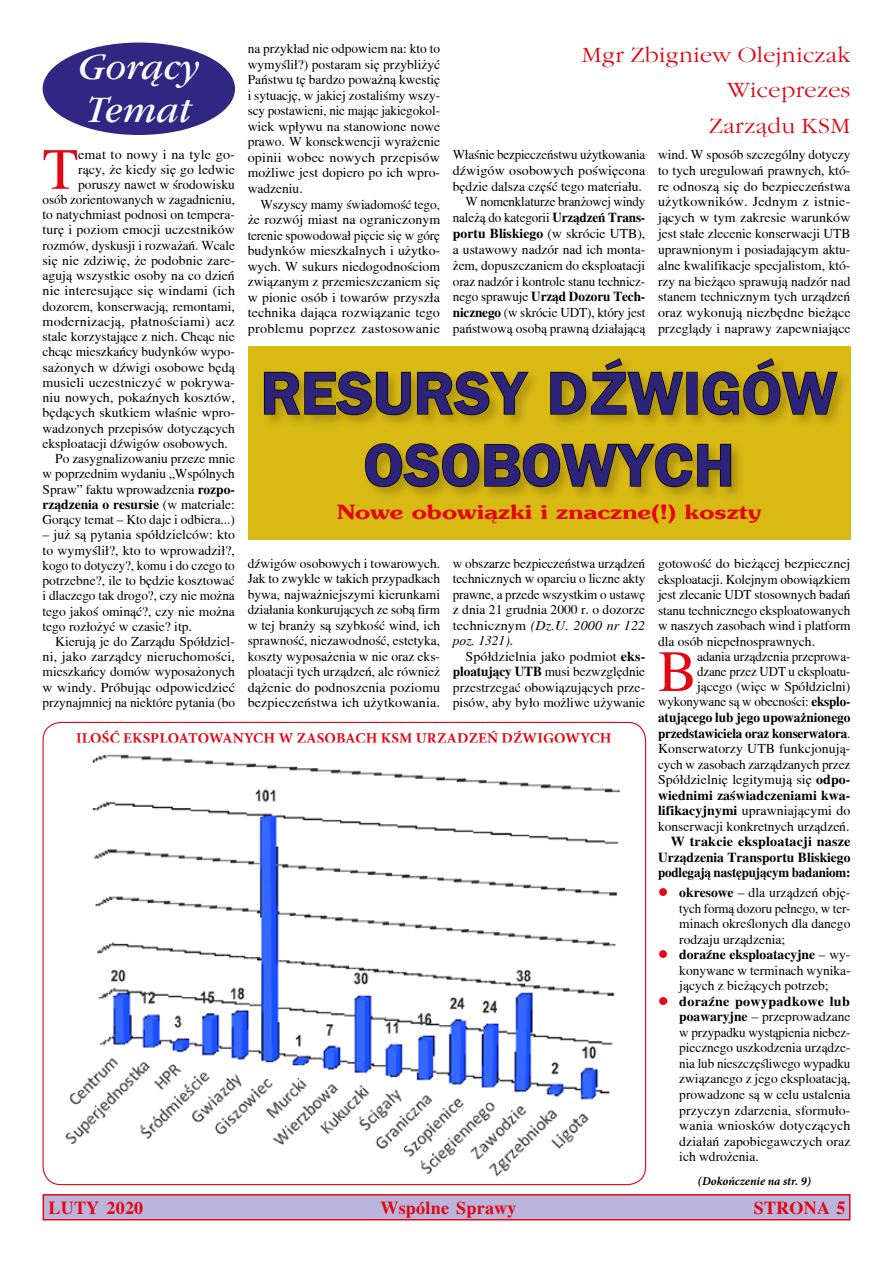
<style>
.page{position:relative;width:893px;height:1263px;background:#fff}
.page>*{position:absolute;margin:0;border:0;box-sizing:border-box;transform-origin:0 0}
.t1{font:700 60px/72px "Frankfurt Gothic";color:#2d2378;text-align:center}
.t2{font:58.35px "Toronto";color:#e30613}
.t3{font:italic 36px/43.2px "Garamond Itc TEE";color:#fff}
.t4{font:300 21px/35.4px "Garamond Itc TEE";color:#e30613;text-align:right;scale:1.1 1}
.t5{font:700 19.5px "Southern";color:#e30613;scale:1.25 1}
.t6{font:700 18px "Toronto";letter-spacing:.015em;color:#e30613}
.t7{font:700 15px "Minion Pro";letter-spacing:.01em;color:#e30613}
.t8{font:13.5px/15.6px "Toronto";color:#000;text-align:justify}
.t9{font:13.5px/15.8px "Toronto";color:#000;text-align:right;scale:.96 1}
.t10{font:13.5px "Toronto";color:#000;scale:1.04 1}
.t11{font:700 13.5px/15.6px "Toronto";color:#000;text-align:justify;scale:1.04 1}
.t12{font:700 13.5px "Toronto";color:#000}
.t13{font:13.5px "Toronto";letter-spacing:.02em;color:#000;scale:1.04 1}
.t14{font:italic 700 12px "Minion Pro";letter-spacing:-.005em;color:#000}
.s1{font-weight:700}
.s2{font-weight:400}
.s3{font-style:italic}
.s4{color:#e30613}
</style>
<div class="page">
<div style="left:43px;top:1194px;width:807px;height:26px;background:#bcb5db;border:2px solid #e30613"></div>
<div style="left:43px;top:43px;width:192px;height:92px;background:#312783;border-radius:50%"></div>
<div style="left:248px;top:347px;width:602px;height:193px;background:#d9b914"></div>
<div style="left:262px;top:357px;width:589px;height:144px;background:#000;opacity:.2"></div>
<svg style="left:263px;top:370px;width:267px;height:46px"></svg>
<svg style="left:549px;top:357px;width:135px;height:58px"></svg>
<div style="left:686px;top:372px;width:12px;height:43px;border:2px solid #000"></div>
<svg style="left:702px;top:357px;width:137px;height:59px"></svg>
<svg style="left:364px;top:442px;width:368px;height:46px"></svg>
<img style="left:43px;top:754px;width:602px;height:430px">
<p class="t8" style="left:248px;top:41px;width:194px">na przykład nie odpowiem na: kto to wymyślił?) postaram się przybliżyć Państwu tę bardzo poważną kwestię i sytuację, w jakiej zostaliśmy wszy&shy;scy postawieni, nie mając jakiegokol&shy;wiek wpływu na stanowione nowe prawo. W konsekwencji wyrażenie opinii wobec nowych przepisów możliwe jest dopiero po ich wpro&shy;wadzeniu.</p>
<p class="t8" style="left:248px;top:196px;width:194px;text-indent:13px">Wszyscy mamy świadomość tego, że rozwój miast na ograniczonym terenie spowodował pięcie się w górę budynków mieszkalnych i użytko&shy;wych. W sukurs niedogodnościom związanym z przemieszczaniem się w pionie osób i towarów przyszła technika dająca rozwiązanie tego problemu poprzez zastosowanie</p>
<h3 class="t3" style="left:78px;top:46px;width:123px">Gorący<br>Temat</h3>
<h3 class="t4" style="left:581px;top:38px;width:246px">Mgr Zbigniew Olejniczak<br>Wiceprezes<br>Zarządu KSM</h3>
<h2 class="t2" style="left:43px;top:136px;width:37px">T</h2>
<p class="t10" style="left:78px;top:147px;width:152px">emat to nowy i na tyle go-</p>
<p class="t9" style="left:453px;top:147px;width:202px">Właśnie bezpieczeństwu użytkowania dźwigów osobowych poświęcona będzie dalsza część tego materiału.<br>W nomenklaturze branżowej windy należą do kategorii <span class="s1">Urządzeń Trans&shy;portu Bliskiego</span> (w skrócie UTB), a ustawowy nadzór nad ich monta&shy;żem, dopuszczaniem do eksploatacji oraz nadzór i kontrole stanu technicz&shy;nego sprawuje <span class="s1">Urząd Dozoru Tech&shy;nicznego</span> (w skrócie UDT), który jest państwową osobą prawną działającą</p>
<p class="t8" style="left:658px;top:147px;width:194px">wind. W sposób szczególny dotyczy to tych uregulowań prawnych, któ&shy;re odnoszą się do bezpieczeństwa użytkowników. Jednym z istnie&shy;jących w tym zakresie warunków jest stałe zlecenie konserwacji UTB uprawnionym i posiadającym aktu&shy;alne kwalifikacje specjalistom, któ&shy;rzy na bieżąco sprawują nadzór nad stanem technicznym tych urządzeń oraz wykonują niezbędne bieżące przeglądy i naprawy zapewniające</p>
<p class="t8" style="left:78px;top:162px;width:158px">rący, że kiedy się go ledwie</p>
<p class="t8" style="left:78px;top:176px;width:158px">poruszy nawet w środowisku</p>
<p class="t8" style="left:43px;top:192px;width:194px">osób zorientowanych w zagadnieniu,</p>
<p class="t8" style="left:43px;top:207px;width:194px">to natychmiast podnosi on tempera-</p>
<p class="t8" style="left:43px;top:222px;width:194px">turę i poziom emocji uczestników</p>
<p class="t8" style="left:43px;top:237px;width:194px">rozmów, dyskusji i rozważań. Wcale</p>
<p class="t8" style="left:43px;top:253px;width:194px">się nie zdziwię, że podobnie zare-</p>
<p class="t8" style="left:43px;top:268px;width:194px">agują wszystkie osoby na co dzień</p>
<p class="t10" style="left:43px;top:283px;width:187px">nie interesujące się windami (ich</p>
<p class="t8" style="left:43px;top:298px;width:194px">dozorem, konserwacją, remontami,</p>
<p class="t13" style="left:43px;top:314px;width:186px">modernizacją, płatnościami) acz</p>
<p class="t8" style="left:43px;top:329px;width:194px">stale korzystające z nich. Chcąc nie</p>
<p class="t8" style="left:43px;top:344px;width:194px">chcąc mieszkańcy budynków wypo-</p>
<p class="t8" style="left:43px;top:359px;width:194px">sażonych w dźwigi osobowe będą</p>
<p class="t10" style="left:43px;top:375px;width:187px">musieli uczestniczyć w pokrywa-</p>
<p class="t10" style="left:43px;top:390px;width:187px">niu nowych, pokaźnych kosztów,</p>
<p class="t8" style="left:43px;top:405px;width:194px">będących skutkiem właśnie wpro-</p>
<p class="t8" style="left:43px;top:420px;width:194px">wadzonych przepisów dotyczących</p>
<p class="t8" style="left:43px;top:435px;width:187px">eksploatacji dźwigów osobowych.</p>
<p class="t8" style="left:55px;top:451px;width:181px">Po zasygnalizowaniu przeze mnie</p>
<p class="t8" style="left:43px;top:466px;width:194px">w poprzednim wydaniu „Wspólnych</p>
<p class="t8" style="left:43px;top:481px;width:194px">Spraw” faktu wprowadzenia <span class="s1">rozpo-</span></p>
<p class="t12" style="left:43px;top:496px;width:194px">rządzenia o resursie <span class="s2">(w materiale:</span></p>
<p class="t8" style="left:43px;top:512px;width:194px">Gorący temat – Kto daje i odbiera...)</p>
<p class="t8" style="left:43px;top:527px;width:194px">– już są pytania spółdzielców: kto to wymyślił?, kto to wprowadził?, kogo to dotyczy?, komu i do czego to potrzebne?, ile to będzie kosztować i dlaczego tak drogo?, czy nie można tego jakoś ominąć?, czy nie można tego rozłożyć w czasie? itp.</p>
<p class="t8" style="left:43px;top:634px;width:194px;text-indent:13px">Kierują je do Zarządu Spółdziel&shy;ni, jako zarządcy nieruchomości, mieszkańcy domów wyposażonych w windy. Próbując odpowiedzieć przynajmniej na niektóre pytania (bo</p>
<h1 class="t1" style="left:261px;top:357px;width:578px">RESURSY DŹWIGÓW<br>OSOBOWYCH</h1>
<h3 class="t5" style="left:337px;top:500px;width:341px">Nowe obowiązki i znaczne(!) koszty</h3>
<p class="t8" style="left:658px;top:556px;width:194px">gotowość do bieżącej bezpiecznej eksploatacji. Kolejnym obowiązkiem jest zlecanie UDT stosownych badań stanu technicznego eksploatowanych w naszych zasobach wind i platform dla osób niepełnosprawnych.</p>
<h2 class="t2" style="left:658px;top:638px;width:40px">B</h2>
<p class="t8" style="left:248px;top:556px;width:194px">dźwigów osobowych i towarowych.<br>Jak to zwykle w takich przypadkach bywa, najważniejszymi kierunkami działania konkurujących ze sobą firm w tej branży są szybkość wind, ich sprawność, niezawodność, estetyka, koszty wyposażenia w nie oraz eks&shy;ploatacji tych urządzeń, ale również dążenie do podnoszenia poziomu bezpieczeństwa ich użytkowania.</p>
<p class="t8" style="left:453px;top:556px;width:194px">w obszarze bezpieczeństwa urządzeń technicznych w oparciu o liczne akty prawne, a przede wszystkim o ustawę z dnia 21 grudnia 2000 r. o dozorze technicznym <span class="s3">(Dz.U. 2000 nr 122 poz. 1321)</span>.</p>
<p class="t8" style="left:453px;top:648px;width:194px;text-indent:13px">Spółdzielnia jako podmiot <span class="s1">eks&shy;ploatujący UTB</span> musi bezwzględnie przestrzegać obowiązujących prze&shy;pisów, aby było możliwe używanie</p>
<p class="t8" style="left:658px;top:649px;width:194px;text-align:right">adania urządzenia przeprowa-<br>dzane przez UDT u eksploatu-<br>jącego (więc w Spółdzielni) wykonywane są w obecności: <span class="s1">eksplo&shy;atującego lub jego upoważnionego przedstawiciela oraz konserwatora</span>.<br>Konserwatorzy UTB funkcjonują&shy;cych w zasobach zarządzanych przez Spółdzielnię legitymują się <span class="s1">odpo&shy;wiednimi zaświadczeniami kwa&shy;lifikacyjnymi</span> uprawniającymi do konserwacji konkretnych urządzeń.</p>
<p class="t11" style="left:658px;top:834px;width:187px;text-indent:13px">W trakcie eksploatacji nasze Urządzenia Transportu Bliskiego podlegają następującym badaniom:</p>
<p class="t8" style="left:679px;top:885px;width:173px;text-indent:-21px"><span class="s4">●</span> <span class="s1">okresowe</span> – dla urządzeń obję&shy;tych formą dozoru pełnego, w ter&shy;minach określonych dla danego rodzaju urządzenia;</p>
<p class="t8" style="left:679px;top:947px;width:173px;text-indent:-21px"><span class="s4">●</span> <span class="s1">doraźne eksploatacyjne</span> – wy&shy;konywane w terminach wynika&shy;jących z bieżących potrzeb;</p>
<p class="t8" style="left:679px;top:993px;width:173px;text-indent:-21px"><span class="s4">●</span> <span class="s1">doraźne powypadkowe lub poawaryjne</span> – przeprowadzane w przypadku wystąpienia niebez&shy;piecznego uszkodzenia urządze&shy;nia lub nieszczęśliwego wypadku związanego z jego eksploatacją, prowadzone są w celu ustalenia przyczyn zdarzenia, sformuło&shy;wania wniosków dotyczących działań zapobiegawczych oraz ich wdrożenia.</p>
<p class="t7" style="left:76px;top:727px;width:537px">ILOŚĆ EKSPLOATOWANYCH W ZASOBACH KSM URZĄDZEŃ DŹWIGOWYCH</p>
<p class="t14" style="left:698px;top:1173px;width:115px">(Dokończenie na str. 9)</p>
<h3 class="t6" style="left:48px;top:1197px;width:96px">LUTY 2020</h3>
<h3 class="t6" style="left:380px;top:1197px;width:138px">Wspólne Sprawy</h3>
<h3 class="t6" style="left:754px;top:1197px;width:93px">STRONA 5</h3>
</div>
